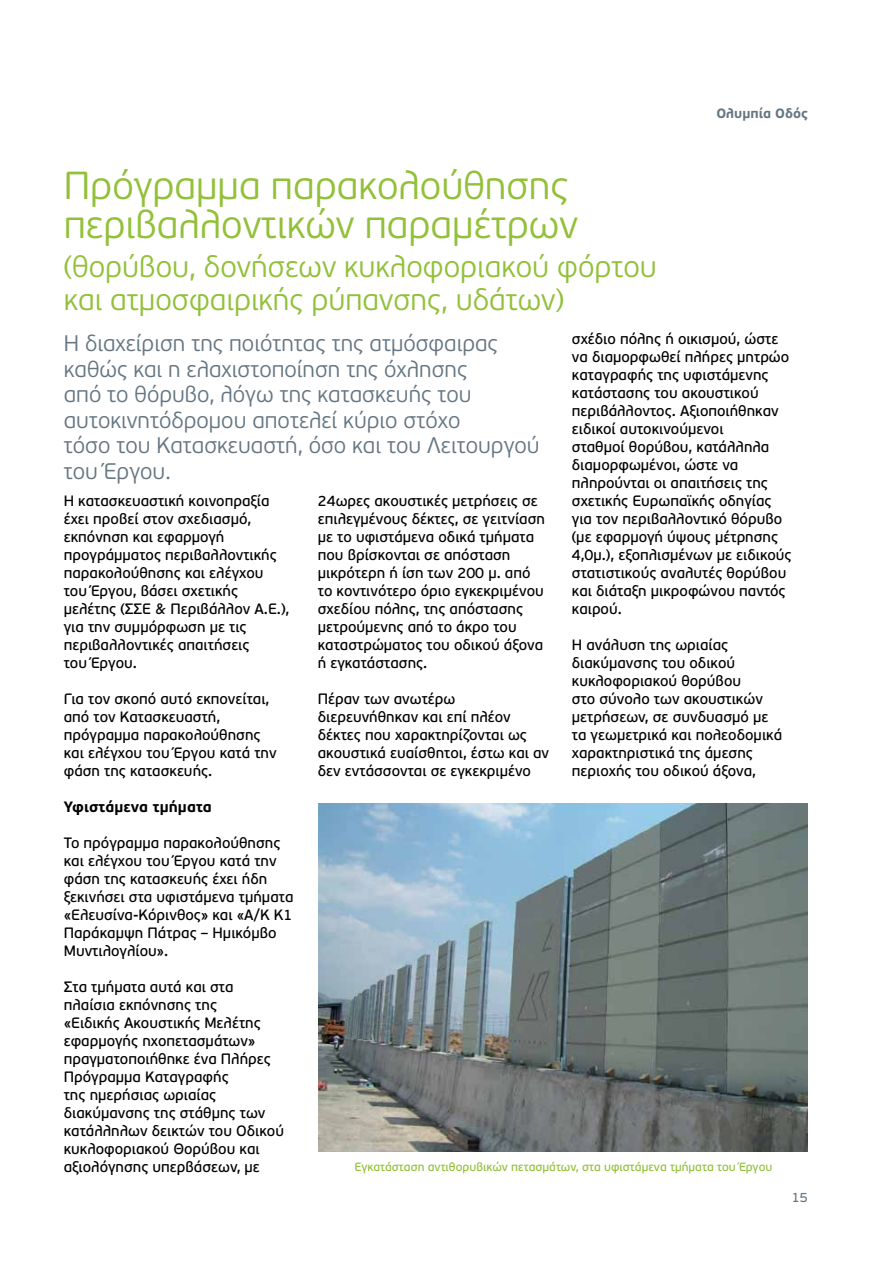
<style>
.page{position:relative;width:893px;height:1263px;background:#fff}
.page>*{position:absolute;margin:0;border:0;box-sizing:border-box;transform-origin:0 0}
.t1{font:300 39px/39px "PF Beau Sans Pro";color:#92c039}
.t2{font:300 30px/33px "PF Beau Sans Pro";color:#92c039}
.t3{font:300 22.5px/25.5px "PF Beau Sans Pro";color:#657682}
.t4{font:15px/18px "PF Beau Sans Pro Bbook";color:#000}
.t5{font:700 15px "PF Beau Sans Pro";letter-spacing:.005em;color:#000}
.t6{font:700 13.5px "PF Beau Sans Pro";color:#657682}
.t7{font:13.5px "PF Beau Sans Pro Bbook";color:#657682}
.t8{font:12px "PF Beau Sans Pro Bbook";color:#92c039}
</style>
<div class="page">
<img style="left:319px;top:804px;width:489px;height:348px">
<h1 class="t1" style="left:64px;top:167px;width:516px">Πρόγραμμα παρακολούθησης περιβαλλοντικών παραμέτρων</h1>
<h2 class="t2" style="left:64px;top:251px;width:595px">(θορύβου, δονήσεων κυκλοφοριακού φόρτου και ατμοσφαιρικής ρύπανσης, υδάτων)</h2>
<p class="t6" style="left:716px;top:105px;width:93px">Ολυµπία Οδός</p>
<p class="t4" style="left:572px;top:330px;width:221px">σχέδιο πόλης ή οικισμού, ώστε να διαμορφωθεί πλήρες μητρώο καταγραφής της υφιστάμενης κατάστασης του ακουστικού περιβάλλοντος. Αξιοποιήθηκαν ειδικοί αυτοκινούμενοι<br>σταθμοί θορύβου, κατάλληλα διαμορφωμένοι, ώστε να πληρούνται οι απαιτήσεις της σχετικής Ευρωπαϊκής οδηγίας για τον περιβαλλοντικό θόρυβο (με εφαρμογή ύψους μέτρησης<br>4,0μ.), εξοπλισμένων με ειδικούς στατιστικούς αναλυτές θορύβου και διάταξη μικροφώνου παντός καιρού.</p>
<p class="t4" style="left:572px;top:636px;width:212px">Η ανάλυση της ωριαίας διακύμανσης του οδικού κυκλοφοριακού θορύβου<br>στο σύνολο των ακουστικών μετρήσεων, σε συνδυασμό με τα γεωμετρικά και πολεοδομικά χαρακτηριστικά της άμεσης περιοχής του οδικού άξονα,</p>
<h3 class="t3" style="left:64px;top:331px;width:477px">Η διαχείριση της ποιότητας της ατμόσφαιρας καθώς και η ελαχιστοποίηση της όχλησης<br>από το θόρυβο, λόγω της κατασκευής του αυτοκινητόδρομου αποτελεί κύριο στόχο<br>τόσο του Κατασκευαστή, όσο και του Λειτουργού του Έργου.</h3>
<p class="t4" style="left:64px;top:492px;width:227px">Η κατασκευαστική κοινοπραξία έχει προβεί στον σχεδιασμό, εκπόνηση και εφαρμογή προγράμματος περιβαλλοντικής παρακολούθησης και ελέγχου του Έργου, βάσει σχετικής μελέτης (ΣΣΕ &amp; Περιβάλλον Α.Ε.), για την συμμόρφωση με τις περιβαλλοντικές απαιτήσεις<br>του Έργου.</p>
<p class="t4" style="left:64px;top:690px;width:214px">Για τον σκοπό αυτό εκπονείται, από τον Κατασκευαστή, πρόγραμμα παρακολούθησης και ελέγχου του Έργου κατά την φάση της κατασκευής.</p>
<p class="t5" style="left:64px;top:797px;width:150px">Υφιστάμενα τμήματα</p>
<p class="t4" style="left:64px;top:834px;width:231px">Το πρόγραμμα παρακολούθησης και ελέγχου του Έργου κατά την φάση της κατασκευής έχει ήδη ξεκινήσει στα υφιστάμενα τμήματα «Ελευσίνα-Κόρινθος» και «Α/Κ Κ1<br>Παράκαμψη Πάτρας – Ημικόμβο<br>Μυντιλογλίου».</p>
<p class="t4" style="left:64px;top:978px;width:222px">Στα τμήματα αυτά και στα πλαίσια εκπόνησης της<br>«Ειδικής Ακουστικής Μελέτης εφαρμογής ηχοπετασμάτων» πραγματοποιήθηκε ένα Πλήρες<br>Πρόγραμμα Καταγραφής<br>της ημερήσιας ωριαίας διακύμανσης της στάθμης των κατάλληλων δεικτών του Οδικού κυκλοφοριακού Θορύβου και αξιολόγησης υπερβάσεων, με</p>
<p class="t4" style="left:318px;top:492px;width:229px">24ωρες ακουστικές μετρήσεις σε επιλεγμένους δέκτες, σε γειτνίαση με το υφιστάμενα οδικά τμήματα που βρίσκονται σε απόσταση μικρότερη ή ίση των 200 μ. από το κοντινότερο όριο εγκεκριμένου σχεδίου πόλης, της απόστασης μετρούμενης από το άκρο του καταστρώματος του οδικού άξονα ή εγκατάστασης.</p>
<p class="t4" style="left:318px;top:690px;width:233px">Πέραν των ανωτέρω διερευνήθηκαν και επί πλέον δέκτες που χαρακτηρίζονται ως ακουστικά ευαίσθητοι, έστω και αν δεν εντάσσονται σε εγκεκριμένο</p>
<p class="t8" style="left:354px;top:1160px;width:419px">Εγκατάσταση αντιθορυβικών πετασμάτων, στα υφιστάμενα τμήματα του Έργου</p>
<p class="t7" style="left:792px;top:1189px;width:18px">15</p>
</div>
